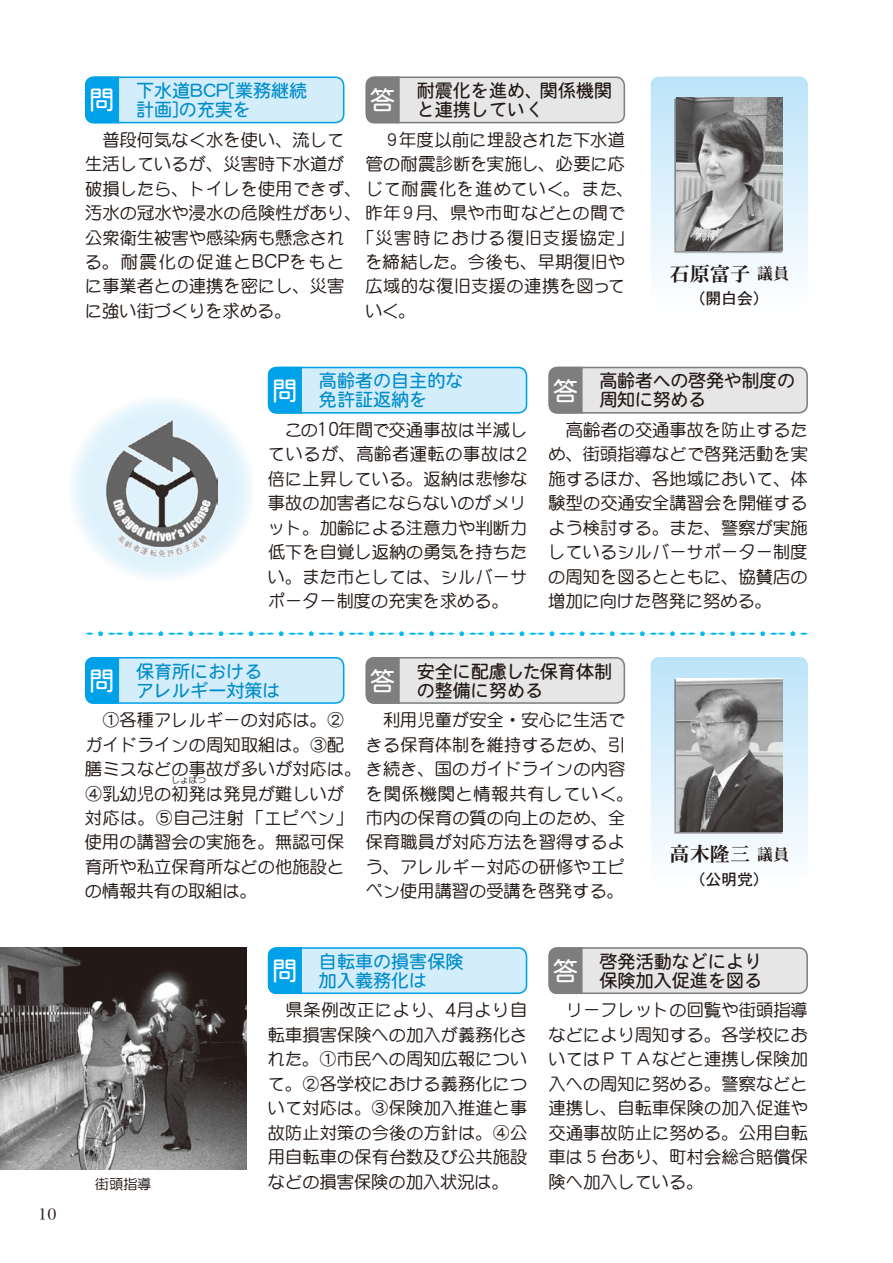
<style>
.page{position:relative;width:893px;height:1263px;background:#fff}
.page>*{position:absolute;margin:0;border:0;box-sizing:border-box;transform-origin:0 0}
.t1{font:20.25px "DFPHS Mincho CID W7";color:#231916}
.t2{font:18px/19.2px "DFPHS Maru Gothic CID W4";color:#008dcb}
.t3{font:18px/19.2px "DFPHS Maru Gothic CID W4";color:#231916}
.t4{font:18px/19.2px "DFPHS Maru Gothic CID W4";letter-spacing:-.02em;color:#231916}
.t5{font:500 17.25px/24.5px "DFP Maru Gothic CID";letter-spacing:.005em;color:#231916}
.t6{font:500 17.25px/24.5px "DFP Maru Gothic CID";letter-spacing:.03em;color:#231916}
.t7{font:15.9px "DFPHS Gothic CID W5";color:#231916}
.t8{font:15.45px "Hira Min Pro W3";color:#231916}
.t9{font:500 13.8px "DFP Maru Gothic CID";color:#231916}
.t10{font:500 8.55px "DFP Maru Gothic CID";color:#231916}
.s1{font-size:18.9px}
.s2{font-size:15.9px}
</style>
<div class="page">
<div style="left:85px;top:657px;width:259px;height:47px;background:#d3edfb;border-radius:9px"></div>
<div style="left:85px;top:657px;width:259px;height:47px;border:2px solid #00a1e9;border-radius:9px"></div>
<div style="left:85px;top:657px;width:34px;height:47px;background:#00a1e9"></div>
<div style="left:268px;top:947px;width:259px;height:47px;background:#d3edfb;border-radius:9px"></div>
<div style="left:268px;top:947px;width:259px;height:47px;border:2px solid #00a1e9;border-radius:9px"></div>
<div style="left:268px;top:947px;width:34px;height:47px;background:#00a1e9"></div>
<div style="left:366px;top:657px;width:259px;height:47px;background:#e6e6e7;border-radius:9px"></div>
<div style="left:366px;top:657px;width:259px;height:47px;border:2px solid #7e7e7e;border-radius:9px"></div>
<div style="left:366px;top:657px;width:34px;height:47px;background:#7e7e7e"></div>
<div style="left:549px;top:947px;width:259px;height:47px;background:#e6e6e7;border-radius:9px"></div>
<div style="left:549px;top:947px;width:259px;height:47px;border:2px solid #7e7e7e;border-radius:9px"></div>
<div style="left:549px;top:947px;width:34px;height:47px;background:#7e7e7e"></div>
<svg style="left:86px;top:631px;width:722px;height:5px"></svg>
<img style="left:0;top:947px;width:247px;height:222px">
<div style="left:268px;top:367px;width:259px;height:47px;background:#d3edfb;border-radius:9px"></div>
<div style="left:268px;top:367px;width:259px;height:47px;border:2px solid #00a1e9;border-radius:9px"></div>
<div style="left:268px;top:367px;width:34px;height:47px;background:#00a1e9"></div>
<div style="left:85px;top:77px;width:259px;height:46px;background:#d3edfb;border-radius:9px"></div>
<div style="left:85px;top:77px;width:259px;height:46px;border:2px solid #00a1e9;border-radius:9px"></div>
<div style="left:85px;top:77px;width:34px;height:46px;background:#00a1e9"></div>
<div style="left:549px;top:367px;width:259px;height:47px;background:#e6e6e7;border-radius:9px"></div>
<div style="left:549px;top:367px;width:259px;height:47px;border:2px solid #7e7e7e;border-radius:9px"></div>
<div style="left:549px;top:367px;width:34px;height:47px;background:#7e7e7e"></div>
<div style="left:366px;top:77px;width:259px;height:46px;background:#e6e6e7;border-radius:9px"></div>
<div style="left:366px;top:77px;width:259px;height:46px;border:2px solid #7e7e7e;border-radius:9px"></div>
<div style="left:366px;top:77px;width:34px;height:46px;background:#7e7e7e"></div>
<svg style="left:651px;top:77px;width:157px;height:197px"></svg>
<div style="left:674px;top:98px;width:108px;height:155px;background:#231916;opacity:.5"></div>
<img style="left:676px;top:98px;width:106px;height:153px">
<svg style="left:651px;top:657px;width:157px;height:198px"></svg>
<div style="left:674px;top:678px;width:108px;height:156px;background:#231916;opacity:.5"></div>
<img style="left:676px;top:678px;width:106px;height:153px">
<svg style="left:68px;top:395px;width:187px;height:187px;fill:#e6f5fc"></svg>
<img style="left:106px;top:421px;width:111px;height:135px">
<p class="t8" style="left:38px;top:1201px;width:20px">10</p>
<p class="t2" style="left:89px;top:81px;width:219px;text-indent:47px">下水道BCP[業務継続<sup>問</sup> 計画]の充実を</p>
<p class="t3" style="left:370px;top:81px;width:244px;text-indent:47px">耐震化を進め、関係機関<sup>答</sup> と連携していく</p>
<p class="t5" style="left:85px;top:127px;width:550px;text-indent:17px">普段何気なく水を使い、流して<br>生活しているが、災害時下水道が<br>破損したら、トイレを使用できず、じて耐震化を進めていく。また、汚水の冠水や浸水の危険性があり、昨年９月、県や市町などとの間で公衆衛生被害や感染病も懸念され<br>る。耐震化の促進と<span class="s1">BCP</span>をもと<br>に事業者との連携を密にし、災害<br>に強い街づくりを求める。</p>
<p class="t5" style="left:366px;top:127px;width:261px;text-align:right">９年度以前に埋設された下水道管の耐震診断を実施し、必要に応</p>
<p class="t6" style="left:366px;top:225px;width:270px;text-indent:-9px">「災害時における復旧支援協定」を締結した。今後も、早期復旧や広域的な復旧支援の連携を図っていく。</p>
<p class="t1" style="left:670px;top:263px;width:121px">石原富子 <span class="s2">議員</span></p>
<p class="t7" style="left:689px;top:290px;width:81px">（開白会）</p>
<p class="t2" style="left:272px;top:371px;width:193px;text-indent:47px">高齢者の自主的な<sup>問</sup> 免許証返納を</p>
<p class="t5" style="left:268px;top:417px;width:261px;text-align:justify;text-indent:17px">この<span class="s1">10</span>年間で交通事故は半減しているが、高齢者運転の事故は<span class="s1">2</span>倍に上昇している。返納は悲惨な事故の加害者にならないのがメリット。加齢による注意力や判断力低下を自覚し返納の勇気を持ちたい。また市としては、シルバーサポーター制度の充実を求める。</p>
<p class="t4" style="left:553px;top:371px;width:244px;text-indent:47px">高齢者への啓発や制度の<sup>答</sup> 周知に努める</p>
<p class="t5" style="left:548px;top:417px;width:261px;text-align:justify;text-indent:18px">高齢者の交通事故を防止するため、街頭指導などで啓発活動を実施するほか、各地域において、体験型の交通安全講習会を開催するよう検討する。また、警察が実施しているシルバーサポーター制度の周知を図るとともに、協賛店の増加に向けた啓発に努める。</p>
<p class="t2" style="left:89px;top:661px;width:193px;text-indent:47px">保育所における<sup>問</sup> アレルギー対策は</p>
<p class="t3" style="left:370px;top:661px;width:244px;text-indent:47px">安全に配慮した保育体制<sup>答</sup> の整備に努める</p>
<p class="t5" style="left:366px;top:707px;width:261px;text-align:right">利用児童が安全・安心に生活できる保育体制を維持するため、引</p>
<p class="t5" style="left:366px;top:781px;width:270px">を関係機関と情報共有していく。市内の保育の質の向上のため、全保育職員が対応方法を習得するよう、アレルギー対応の研修やエピペン使用講習の受講を啓発する。</p>
<p class="t5" style="left:85px;top:707px;width:542px;text-indent:17px">①各種アレルギーの対応は。②<br>ガイドラインの周知取組は。③配<br>膳ミスなどの事故が多いが対応は。き続き、国のガイドラインの内容<br>④乳幼児の初発は発見が難しいが</p>
<p class="t10" style="left:172px;top:776px;width:36px">しょはつ</p>
<p class="t5" style="left:85px;top:805px;width:270px">対応は。⑤自己注射「エピペン」使用の講習会の実施を。無認可保育所や私立保育所などの他施設との情報共有の取組は。</p>
<p class="t1" style="left:670px;top:843px;width:121px">高木隆三 <span class="s2">議員</span></p>
<p class="t7" style="left:689px;top:870px;width:81px">（公明党）</p>
<p class="t9" style="left:95px;top:1176px;width:58px">街頭指導</p>
<p class="t2" style="left:272px;top:951px;width:193px;text-indent:47px">自転車の損害保険<sup>問</sup> 加入義務化は</p>
<p class="t5" style="left:268px;top:998px;width:261px;text-align:justify;text-indent:18px">県条例改正により、<span class="s1">4</span>月より自転車損害保険への加入が義務化された。①市民への周知広報について。②各学校における義務化について対応は。③保険加入推進と事故防止対策の今後の方針は。④公用自転車の保有台数及び公共施設などの損害保険の加入状況は。</p>
<p class="t3" style="left:553px;top:951px;width:211px;text-align:right">啓発活動などにより<br><sup>答</sup> 保険加入促進を図る</p>
<p class="t5" style="left:548px;top:998px;width:261px;text-align:justify;text-indent:17px">リーフレットの回覧や街頭指導などにより周知する。各学校においてはＰＴＡなどと連携し保険加入への周知に努める。警察などと連携し、自転車保険の加入促進や交通事故防止に努める。公用自転車は５台あり、町村会総合賠償保険へ加入している。</p>
</div>
